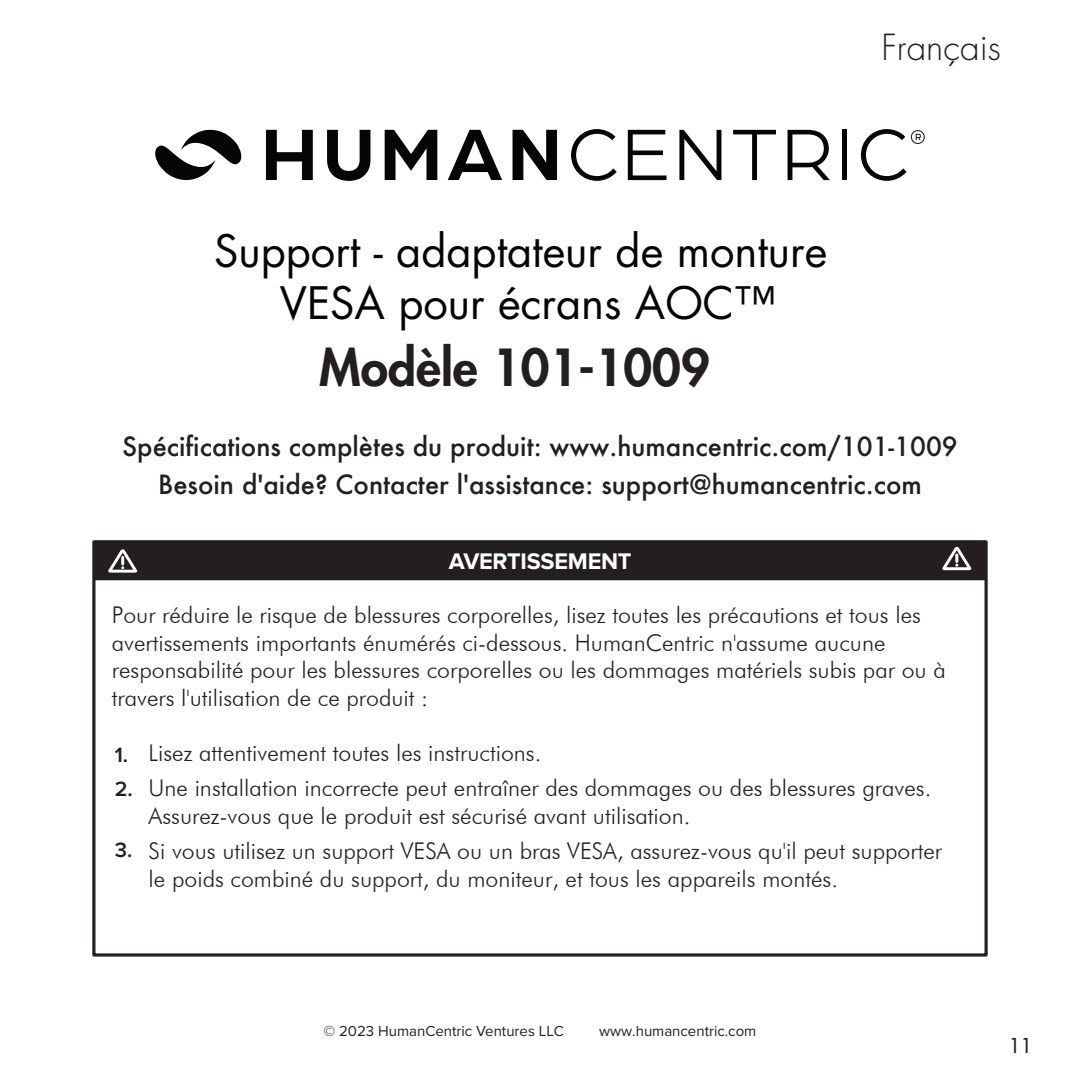
<style>
.page{position:relative;width:1080px;height:1080px;background:#fff}
.page>*{position:absolute;margin:0;border:0;box-sizing:border-box;transform-origin:0 0}
.t1{font:800 49.75px "Futura Std";color:#231f20}
.t2{font:43.5px/52.2px "Futura Std";color:#050504;text-align:center}
.t3{font:300 35px "Futura Std";color:#231f20}
.t4{font:500 25.75px/38px "Futura";color:#231f20;text-align:center}
.t5{font:700 23.5px "Proxima Nova";letter-spacing:-.01em;color:#fff}
.t6{font:300 23px/27.8px "Futura BT";color:#231f20}
.t7{font:600 21.5px/33.8px "Proxima Nova";color:#231f20}
.t8{font:500 20px "Futura Std";color:#231f20}
.t9{font:15px "Proxima Nova";color:#231f20}
</style>
<div class="page">
<svg style="left:266px;top:130px;width:47px;height:50px"></svg>
<svg style="left:327px;top:130px;width:43px;height:51px"></svg>
<svg style="left:385px;top:130px;width:52px;height:50px"></svg>
<svg style="left:448px;top:130px;width:54px;height:50px"></svg>
<svg style="left:513px;top:130px;width:44px;height:50px"></svg>
<svg style="left:571px;top:129px;width:46px;height:52px"></svg>
<svg style="left:628px;top:130px;width:39px;height:50px"></svg>
<svg style="left:679px;top:130px;width:42px;height:50px"></svg>
<svg style="left:733px;top:130px;width:43px;height:50px"></svg>
<svg style="left:788px;top:130px;width:42px;height:50px"></svg>
<div style="left:842px;top:130px;width:5px;height:50px;background:#050504"></div>
<svg style="left:861px;top:129px;width:64px;height:52px"></svg>
<svg style="left:155px;top:129px;width:87px;height:51px"></svg>
<div style="left:94px;top:541px;width:892px;height:39px;background:#231f20"></div>
<div style="left:92px;top:540px;width:896px;height:417px;border:3px solid #231f20"></div>
<svg style="left:108px;top:549px;width:29px;height:24px"></svg>
<svg style="left:942px;top:546px;width:29px;height:24px"></svg>
<h3 class="t3" style="left:881px;top:26px;width:121px">Français</h3>
<h2 class="t2" style="left:214px;top:225px;width:615px">Support - adaptateur de monture<br>VESA pour écrans AOC™</h2>
<h1 class="t1" style="left:319px;top:336px;width:392px">Modèle 101-1009</h1>
<p class="t4" style="left:122px;top:427px;width:837px">Spécifications complètes du produit: www.humancentric.com/101-1009<br>Besoin d'aide? Contacter l'assistance: support@humancentric.com</p>
<p class="t5" style="left:449px;top:548px;width:184px">AVERTISSEMENT</p>
<p class="t6" style="left:112px;top:601px;width:836px">Pour réduire le risque de blessures corporelles, lisez toutes les précautions et tous les avertissements importants énumérés ci-dessous. HumanCentric n'assume aucune responsabilité pour les blessures corporelles ou les dommages matériels subis par ou à travers l'utilisation de ce produit :</p>
<p class="t6" style="left:149px;top:735px;width:784px;line-height:35.2px">Lisez attentivement toutes les instructions.<br>Une installation incorrecte peut entraîner des dommages ou des blessures graves.</p>
<p class="t6" style="left:149px;top:798px;width:795px;line-height:35.2px">Assurez-vous que le produit est sécurisé avant utilisation.<br>Si vous utilisez un support VESA ou un bras VESA, assurez-vous qu'il peut supporter</p>
<p class="t6" style="left:149px;top:864px;width:691px">le poids combiné du support, du moniteur, et tous les appareils montés.</p>
<p class="t7" style="left:115px;top:737px;width:20px">1.<br>2.</p>
<p class="t7" style="left:115px;top:832px;width:19px">3.</p>
<p class="t9" style="left:324px;top:1019px;width:242px">© 2023 HumanCentric Ventures LLC</p>
<p class="t9" style="left:599px;top:1019px;width:159px">www.humancentric.com</p>
<p class="t8" style="left:1009px;top:1033px;width:25px">11</p>
</div>
